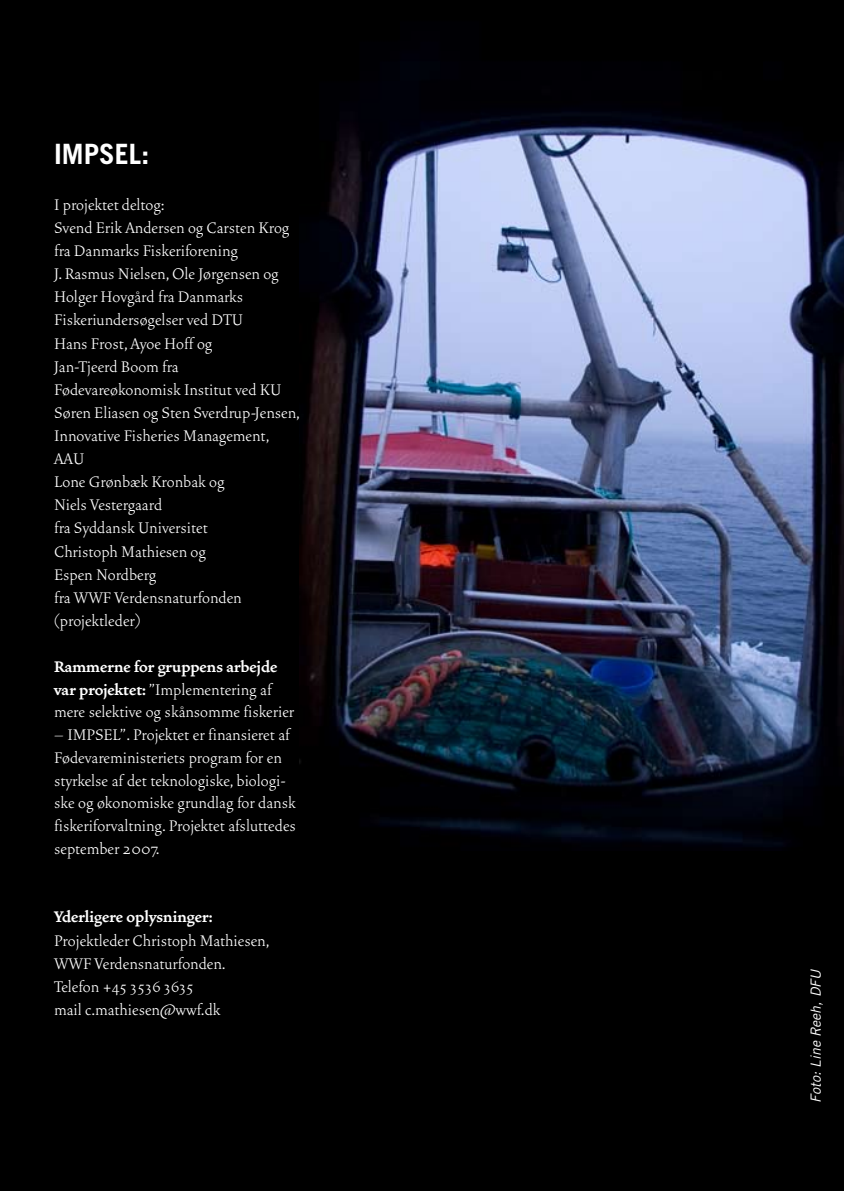
<style>
.page{position:relative;width:844px;height:1191px;background:#fff}
.page>*{position:absolute;margin:0;border:0;box-sizing:border-box;transform-origin:0 0}
.t1{font:700 28px "Trade Gothic";color:#fff}
.t2{font:300 19.25px/23.1px "Vendetta";color:#fff}
.t3{font:700 19.25px "Vendetta";color:#fff}
.t4{font:italic 14px "Trade Gothic";color:#fff}
.s1{font-weight:700}
</style>
<div class="page">
<div style="left:0;top:0;width:843px;height:1191px;background:#000"></div>
<img style="left:299px;top:61px;width:544px;height:787px">
<h1 class="t1" style="left:54px;top:136px;width:96px">IMPSEL:</h1>
<p class="t2" style="left:54px;top:193px;width:247px">I projektet deltog:<br>Svend Erik Andersen og Carsten Krog fra Danmarks Fiskeriforening<br>J. Rasmus Nielsen, Ole Jørgensen og<br>Holger Hovgård fra Danmarks<br>Fiskeriundersøgelser ved DTU<br>Hans Frost, Ayoe Hoff og<br>Jan-Tjeerd Boom fra<br>Fødevareøkonomisk Institut ved KU<br>Søren Eliasen og Sten Sverdrup-Jensen,<br>Innovative Fisheries Management,<br>AAU<br>Lone Grønbæk Kronbak og<br>Niels Vestergaard<br>fra Syddansk Universitet<br>Christoph Mathiesen og<br>Espen Nordberg<br>fra WWF Verdensnaturfonden (projektleder)</p>
<p class="t2" style="left:54px;top:655px;width:241px"><span class="s1">Rammerne for gruppens arbejde var projektet:</span> ”Implementering af mere selektive og skånsomme fiskerier</p>
<p class="t2" style="left:54px;top:723px;width:243px">– IMPSEL”. Projektet er finansieret af Fødevareministeriets program for en styrkelse af det teknologiske, biologi&shy;ske og økonomiske grundlag for dansk fiskeriforvaltning. Projektet afsluttedes september 2007.</p>
<p class="t3" style="left:54px;top:907px;width:160px">Yderligere oplysninger:</p>
<p class="t2" style="left:54px;top:929px;width:217px">Projektleder Christoph Mathiesen,<br>WWF Verdensnaturfonden.<br>Telefon +45 3536 3635<br>mail c.mathiesen@wwf.dk</p>
<p class="t4" style="left:807px;top:1102px;width:135px;rotate:-90deg">Foto: Line Reeh, DFU</p>
</div>
